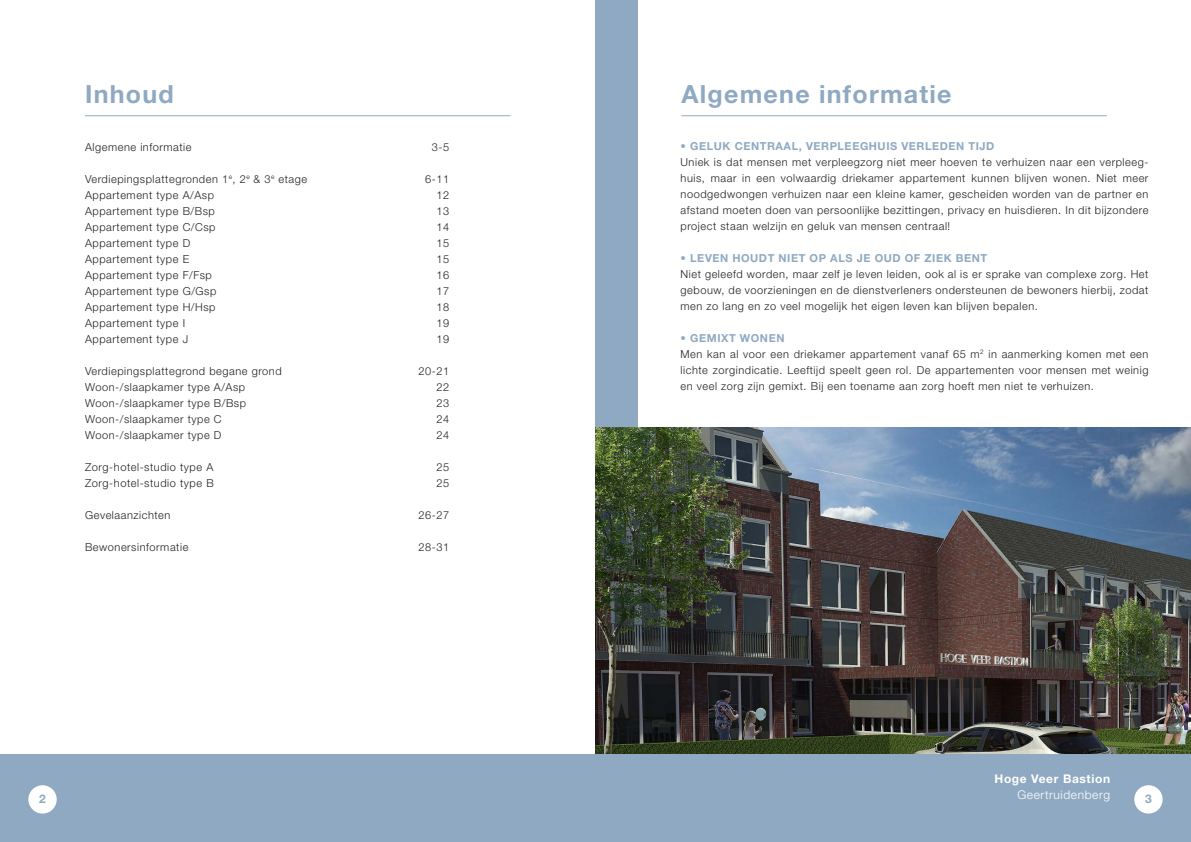
<style>
.page{position:relative;width:1191px;height:842px;background:#fff}
.page>*{position:absolute;margin:0;border:0;box-sizing:border-box;transform-origin:0 0}
.kop{font:700 25px "Helvetica Neue LT Std";letter-spacing:.05em;color:#8ea9c1}
.t1{font:700 12px "Helvetica Neue LT Std";letter-spacing:.05em;color:#fff}
.t2{font:300 12px "Helvetica Neue LT Std";letter-spacing:.05em;color:#fff}
.t3{font:700 12px "Helvetica Neue LT Std";color:#8ea9c1}
.body{font:300 11px/16px "Helvetica Neue LT Std";letter-spacing:.05em;color:#231f20;text-align:justify}
.kop-2{font:700 11px "Helvetica Neue LT Std";letter-spacing:.05em;color:#8ea9c1}
</style>
<div class="page">
<hr style="left:85px;top:115px;width:425px;height:1px;background:#8ea9c1">
<hr style="left:681px;top:115px;width:425px;height:1px;background:#8ea9c1">
<div style="left:595px;top:0;width:43px;height:427px;background:#8ea9c1"></div>
<img style="left:595px;top:427px;width:596px;height:327px">
<div style="left:0;top:754px;width:595px;height:88px;background:#8ea9c1"></div>
<div style="left:595px;top:754px;width:596px;height:88px;background:#8ea9c1"></div>
<div style="left:28px;top:785px;width:29px;height:28px;background:#fff;border-radius:50%"></div>
<div style="left:1134px;top:785px;width:28px;height:28px;background:#fff;border-radius:50%"></div>
<p class="kop" style="left:85px;top:79px;width:90px">Inhoud</p>
<p class="body" style="left:85px;top:139px;width:108px">Algemene informatie</p>
<p class="body" style="left:432px;top:139px;width:19px">3-5</p>
<p class="body" style="left:85px;top:171px;width:223px">Verdiepingsplattegronden 1<sup>e</sup>, 2<sup>e</sup> &amp; 3<sup>e</sup> etage</p>
<p class="body" style="left:425px;top:171px;width:26px">6-11</p>
<p class="body" style="left:85px;top:187px;width:130px">Appartement type A/Asp</p>
<p class="body" style="left:436px;top:187px;width:14px">12</p>
<p class="body" style="left:85px;top:203px;width:131px">Appartement type B/Bsp</p>
<p class="body" style="left:436px;top:203px;width:14px">13</p>
<p class="body" style="left:85px;top:219px;width:132px">Appartement type C/Csp</p>
<p class="body" style="left:436px;top:219px;width:14px">14</p>
<p class="body" style="left:85px;top:235px;width:107px">Appartement type D</p>
<p class="body" style="left:436px;top:235px;width:14px">15</p>
<p class="body" style="left:85px;top:251px;width:106px">Appartement type E</p>
<p class="body" style="left:436px;top:251px;width:14px">15</p>
<p class="body" style="left:85px;top:267px;width:128px">Appartement type F/Fsp</p>
<p class="body" style="left:436px;top:267px;width:14px">16</p>
<p class="body" style="left:85px;top:283px;width:133px">Appartement type G/Gsp</p>
<p class="body" style="left:436px;top:283px;width:14px">17</p>
<p class="body" style="left:85px;top:299px;width:132px">Appartement type H/Hsp</p>
<p class="body" style="left:436px;top:299px;width:14px">18</p>
<p class="body" style="left:85px;top:315px;width:102px">Appartement type I</p>
<p class="body" style="left:436px;top:315px;width:14px">19</p>
<p class="body" style="left:85px;top:331px;width:105px">Appartement type J</p>
<p class="body" style="left:436px;top:331px;width:14px">19</p>
<p class="body" style="left:85px;top:363px;width:198px">Verdiepingsplattegrond begane grond</p>
<p class="body" style="left:418px;top:363px;width:32px">20-21</p>
<p class="body" style="left:85px;top:379px;width:162px">Woon-/slaapkamer type A/Asp</p>
<p class="body" style="left:436px;top:379px;width:14px">22</p>
<p class="body" style="left:85px;top:395px;width:162px">Woon-/slaapkamer type B/Bsp</p>
<p class="body" style="left:436px;top:395px;width:14px">23</p>
<p class="body" style="left:85px;top:411px;width:138px">Woon-/slaapkamer type C</p>
<p class="body" style="left:436px;top:411px;width:14px">24</p>
<p class="body" style="left:85px;top:427px;width:138px">Woon-/slaapkamer type D</p>
<p class="body" style="left:436px;top:427px;width:14px">24</p>
<p class="body" style="left:85px;top:459px;width:130px">Zorg-hotel-studio type A</p>
<p class="body" style="left:436px;top:459px;width:14px">25</p>
<p class="body" style="left:85px;top:475px;width:130px">Zorg-hotel-studio type B</p>
<p class="body" style="left:436px;top:475px;width:14px">25</p>
<p class="body" style="left:85px;top:507px;width:87px">Gevelaanzichten</p>
<p class="body" style="left:418px;top:507px;width:32px">26-27</p>
<p class="body" style="left:85px;top:539px;width:105px">Bewonersinformatie</p>
<p class="body" style="left:418px;top:539px;width:32px">28-31</p>
<p class="kop" style="left:681px;top:79px;width:272px">Algemene informatie</p>
<p class="kop-2" style="left:680px;top:139px;width:315px">• GELUK CENTRAAL, VERPLEEGHUIS VERLEDEN TIJD</p>
<p class="body" style="left:680px;top:153px;width:469px">Uniek is dat mensen met verpleegzorg niet meer hoeven te verhuizen naar een verpleeg&shy;huis, maar in een volwaardig driekamer appartement kunnen blijven wonen. Niet meer noodgedwongen verhuizen naar een kleine kamer, gescheiden worden van de partner en afstand moeten doen van persoonlijke bezittingen, privacy en huisdieren. In dit bijzondere project staan welzijn en geluk van mensen centraal!</p>
<p class="kop-2" style="left:680px;top:251px;width:308px">• LEVEN HOUDT NIET OP ALS JE OUD OF ZIEK BENT</p>
<p class="body" style="left:680px;top:265px;width:469px">Niet geleefd worden, maar zelf je leven leiden, ook al is er sprake van complexe zorg. Het gebouw, de voorzieningen en de dienstverleners ondersteunen de bewoners hierbij, zodat men zo lang en zo veel mogelijk het eigen leven kan blijven bepalen.</p>
<p class="kop-2" style="left:680px;top:331px;width:105px">• GEMIXT WONEN</p>
<p class="body" style="left:680px;top:345px;width:469px">Men kan al voor een driekamer appartement vanaf 65 m<sup>2</sup> in aanmerking komen met een lichte zorgindicatie. Leeftijd speelt geen rol. De appartementen voor mensen met weinig en veel zorg zijn gemixt. Bij een toename aan zorg hoeft men niet te verhuizen.</p>
<p class="t1" style="left:994px;top:772px;width:117px">Hoge Veer Bastion</p>
<p class="t2" style="left:1017px;top:788px;width:94px">Geertruidenberg</p>
<p class="t3" style="left:39px;top:792px;width:8px">2</p>
<p class="t3" style="left:1145px;top:792px;width:8px">3</p>
</div>
